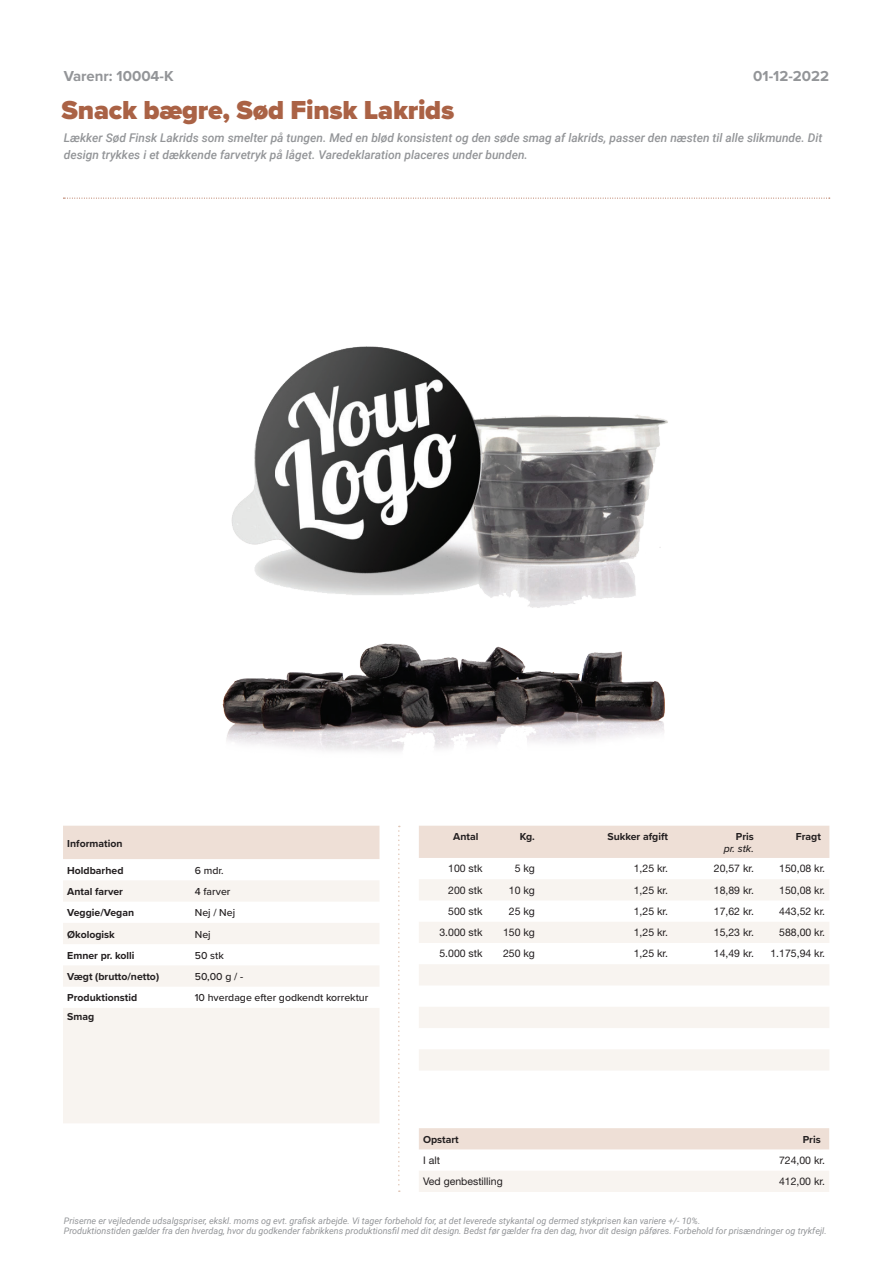
<style>
.page{position:relative;width:893px;height:1263px;background:#fff}
.page>*{position:absolute;margin:0;border:0;box-sizing:border-box;transform-origin:0 0}
.t1{font:900 27px "Proxima Nova";letter-spacing:-.01em;color:#aa6245}
.t2{font:700 15px "Proxima Nova";color:#939598}
.t3{font:italic 500 12px/16.5px "Roboto";color:#939598}
.t4{font:10.5px "Helvetica Neue LT Std";color:#231f20}
.t5{font:700 10.5px "Proxima Nova";color:#231f20}
.t6{font:500 10.5px "Proxima Nova";color:#231f20}
.t7{font:italic 500 10.5px "Proxima Nova";color:#231f20}
.t8{font:italic 9px/10.8px "Roboto";color:#939598}
</style>
<div class="page">
<div style="left:63px;top:826px;width:316px;height:33px;background:#eedfd6"></div>
<svg style="left:63px;top:881px;width:316px;height:242px;fill:#f8f4f0"></svg>
<div style="left:419px;top:826px;width:410px;height:32px;background:#eedfd6"></div>
<svg style="left:419px;top:879px;width:410px;height:191px;fill:#f8f4f0"></svg>
<img style="left:222px;top:346px;width:446px;height:405px">
<svg style="left:398px;top:826px;width:2px;height:366px"></svg>
<svg style="left:63px;top:198px;width:767px;height:1px"></svg>
<div style="left:419px;top:1128px;width:410px;height:21px;background:#eedfd6"></div>
<div style="left:419px;top:1171px;width:410px;height:21px;background:#f8f4f0"></div>
<h2 class="t2" style="left:64px;top:65px;width:111px">Varenr: 10004-K</h2>
<h1 class="t1" style="left:62px;top:89px;width:394px">Snack bægre, Sød Finsk Lakrids</h1>
<h3 class="t3" style="left:64px;top:129px;width:760px">Lækker Sød Finsk Lakrids som smelter på tungen. Med en blød konsistent og den søde smag af lakrids, passer den næsten til alle slikmunde. Dit design trykkes i et dækkende farvetryk på låget. Varedeklaration placeres under bunden.</h3>
<h2 class="t2" style="left:753px;top:65px;width:77px">01-12-2022</h2>
<p class="t5" style="left:67px;top:835px;width:57px">Information</p>
<p class="t5" style="left:67px;top:862px;width:58px">Holdbarhed</p>
<p class="t6" style="left:195px;top:862px;width:30px">6 mdr.</p>
<p class="t5" style="left:67px;top:884px;width:57px">Antal farver</p>
<p class="t6" style="left:195px;top:884px;width:37px">4 farver</p>
<p class="t5" style="left:67px;top:905px;width:68px">Veggie/Vegan</p>
<p class="t6" style="left:195px;top:905px;width:42px">Nej / Nej</p>
<p class="t5" style="left:67px;top:926px;width:49px">Økologisk</p>
<p class="t6" style="left:195px;top:926px;width:17px">Nej</p>
<p class="t5" style="left:67px;top:947px;width:69px">Emner pr. kolli</p>
<p class="t6" style="left:195px;top:947px;width:30px">50 stk</p>
<p class="t5" style="left:67px;top:969px;width:93px">Vægt (brutto/netto)</p>
<p class="t6" style="left:195px;top:969px;width:50px">50,00 g / -</p>
<p class="t5" style="left:67px;top:990px;width:71px">Produktionstid</p>
<p class="t6" style="left:195px;top:990px;width:175px">10 hverdage efter godkendt korrektur</p>
<p class="t5" style="left:67px;top:1009px;width:29px">Smag</p>
<p class="t5" style="left:453px;top:828px;width:27px">Antal</p>
<p class="t5" style="left:520px;top:828px;width:17px">Kg.</p>
<p class="t5" style="left:607px;top:828px;width:62px">Sukker afgift</p>
<p class="t5" style="left:736px;top:828px;width:19px">Pris</p>
<p class="t7" style="left:724px;top:841px;width:31px">pr. stk.</p>
<p class="t5" style="left:796px;top:828px;width:27px">Fragt</p>
<p class="t4" style="left:448px;top:862px;width:36px">100 stk</p>
<p class="t4" style="left:515px;top:862px;width:22px">5 kg</p>
<p class="t4" style="left:634px;top:862px;width:36px">1,25 kr.</p>
<p class="t4" style="left:714px;top:862px;width:42px">20,57 kr.</p>
<p class="t4" style="left:779px;top:862px;width:47px">150,08 kr.</p>
<p class="t4" style="left:448px;top:883px;width:36px">200 stk</p>
<p class="t4" style="left:509px;top:883px;width:28px">10 kg</p>
<p class="t4" style="left:634px;top:883px;width:36px">1,25 kr.</p>
<p class="t4" style="left:714px;top:883px;width:42px">18,89 kr.</p>
<p class="t4" style="left:779px;top:883px;width:47px">150,08 kr.</p>
<p class="t4" style="left:448px;top:905px;width:36px">500 stk</p>
<p class="t4" style="left:509px;top:905px;width:28px">25 kg</p>
<p class="t4" style="left:634px;top:905px;width:36px">1,25 kr.</p>
<p class="t4" style="left:714px;top:905px;width:42px">17,62 kr.</p>
<p class="t4" style="left:779px;top:905px;width:47px">443,52 kr.</p>
<p class="t4" style="left:439px;top:926px;width:45px">3.000 stk</p>
<p class="t4" style="left:503px;top:926px;width:33px">150 kg</p>
<p class="t4" style="left:634px;top:926px;width:36px">1,25 kr.</p>
<p class="t4" style="left:714px;top:926px;width:42px">15,23 kr.</p>
<p class="t4" style="left:779px;top:926px;width:47px">588,00 kr.</p>
<p class="t4" style="left:439px;top:947px;width:45px">5.000 stk</p>
<p class="t4" style="left:503px;top:947px;width:33px">250 kg</p>
<p class="t4" style="left:634px;top:947px;width:36px">1,25 kr.</p>
<p class="t4" style="left:714px;top:947px;width:42px">14,49 kr.</p>
<p class="t4" style="left:770px;top:947px;width:56px">1.175,94 kr.</p>
<p class="t5" style="left:423px;top:1131px;width:37px">Opstart</p>
<p class="t5" style="left:803px;top:1131px;width:19px">Pris</p>
<p class="t4" style="left:423px;top:1154px;width:18px">I alt</p>
<p class="t4" style="left:779px;top:1154px;width:47px">724,00 kr.</p>
<p class="t4" style="left:423px;top:1175px;width:81px">Ved genbestilling</p>
<p class="t4" style="left:779px;top:1175px;width:47px">412,00 kr.</p>
<p class="t8" style="left:64px;top:1214px;width:764px">Priserne er vejledende udsalgspriser, ekskl. moms og evt. grafisk arbejde. Vi tager forbehold for, at det leverede stykantal og dermed stykprisen kan variere +/- 10%.<br>Produktionstiden gælder fra den hverdag, hvor du godkender fabrikkens produktionsfil med dit design. Bedst før gælder fra den dag, hvor dit design påføres. Forbehold for prisændringer og trykfejl.</p>
</div>
